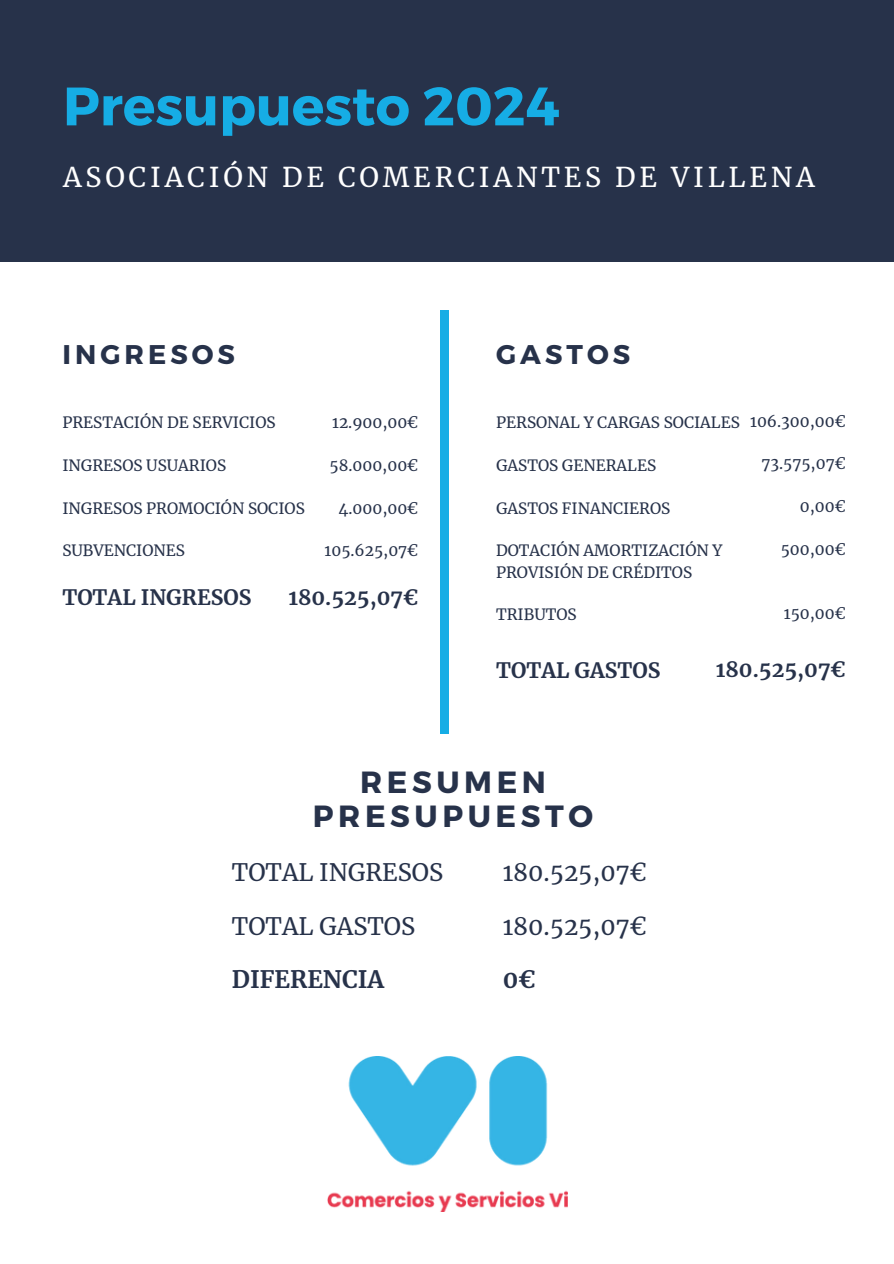
<style>
.page{position:relative;width:894px;height:1264px;background:#fff}
.page>*{position:absolute;margin:0;border:0;box-sizing:border-box;transform-origin:0 0}
.t1{font:700 54px "Montserrat";color:#16ade5}
.t2{font:700 30.6px/34.5px "Montserrat";letter-spacing:.15em;color:#27324a;text-align:center}
.t3{font:27px "Merriweather";letter-spacing:.14em;color:#fff}
.t4{font:700 27px "Montserrat";letter-spacing:.15em;color:#27324a}
.t5{font:23.85px "Merriweather";color:#27324a}
.t6{font:700 23.85px "Merriweather";color:#27324a}
.t7{font:700 21px "Merriweather";color:#27324a}
.t8{font:15.45px/21.3px "Merriweather";color:#27324a}
</style>
<div class="page">
<div style="left:0;top:0;width:893px;height:262px;background:#27324a"></div>
<div style="left:440px;top:310px;width:9px;height:423px;background:#16ade5"></div>
<img style="left:327px;top:1056px;width:240px;height:155px">
<h3 class="t1" style="left:63px;top:71px;width:498px">Presupuesto 2024</h3>
<h1 class="t3" style="left:63px;top:160px;width:753px">ASOCIACIÓN DE COMERCIANTES DE VILLENA</h1>
<h4 class="t4" style="left:62px;top:336px;width:174px">INGRESOS</h4>
<h2 class="t8" style="left:62px;top:412px;width:215px">PRESTACIÓN DE SERVICIOS</h2>
<p class="t8" style="left:62px;top:454px;width:165px">INGRESOS USUARIOS</p>
<p class="t8" style="left:62px;top:497px;width:244px">INGRESOS PROMOCIÓN SOCIOS</p>
<p class="t8" style="left:62px;top:540px;width:124px">SUBVENCIONES</p>
<p class="t7" style="left:62px;top:584px;width:190px">TOTAL INGRESOS</p>
<p class="t8" style="left:332px;top:412px;width:87px">12.900,00€</p>
<p class="t8" style="left:329px;top:454px;width:90px">58.000,00€</p>
<p class="t8" style="left:338px;top:497px;width:81px">4.000,00€</p>
<p class="t8" style="left:324px;top:540px;width:95px">105.625,07€</p>
<h6 class="t7" style="left:288px;top:584px;width:131px">180.525,07€</h6>
<h6 class="t4" style="left:496px;top:336px;width:136px">GASTOS</h6>
<p class="t8" style="left:750px;top:410px;width:97px">106.300,00€</p>
<p class="t8" style="left:761px;top:453px;width:85px">73.575,07€</p>
<p class="t8" style="left:799px;top:496px;width:47px">0,00€</p>
<p class="t8" style="left:780px;top:539px;width:66px">500,00€</p>
<h2 class="t8" style="left:496px;top:412px;width:245px">PERSONAL Y CARGAS SOCIALES</h2>
<p class="t8" style="left:496px;top:454px;width:161px">GASTOS GENERALES</p>
<p class="t8" style="left:496px;top:497px;width:176px">GASTOS FINANCIEROS</p>
<p class="t8" style="left:496px;top:540px;width:228px">DOTACIÓN AMORTIZACIÓN Y<br>PROVISIÓN DE CRÉDITOS</p>
<p class="t8" style="left:496px;top:604px;width:82px">TRIBUTOS</p>
<p class="t8" style="left:783px;top:603px;width:63px">150,00€</p>
<h4 class="t7" style="left:715px;top:656px;width:131px">180.525,07€</h4>
<p class="t7" style="left:496px;top:657px;width:166px">TOTAL GASTOS</p>
<h4 class="t2" style="left:313px;top:763px;width:282px">RESUMEN<br>PRESUPUESTO</h4>
<p class="t5" style="left:502px;top:857px;width:145px">180.525,07€</p>
<p class="t5" style="left:502px;top:911px;width:145px">180.525,07€</p>
<h6 class="t6" style="left:502px;top:964px;width:34px">0€</h6>
<h2 class="t5" style="left:232px;top:857px;width:213px">TOTAL INGRESOS</h2>
<h5 class="t5" style="left:232px;top:911px;width:185px">TOTAL GASTOS</h5>
<h5 class="t6" style="left:232px;top:964px;width:154px">DIFERENCIA</h5>
</div>
